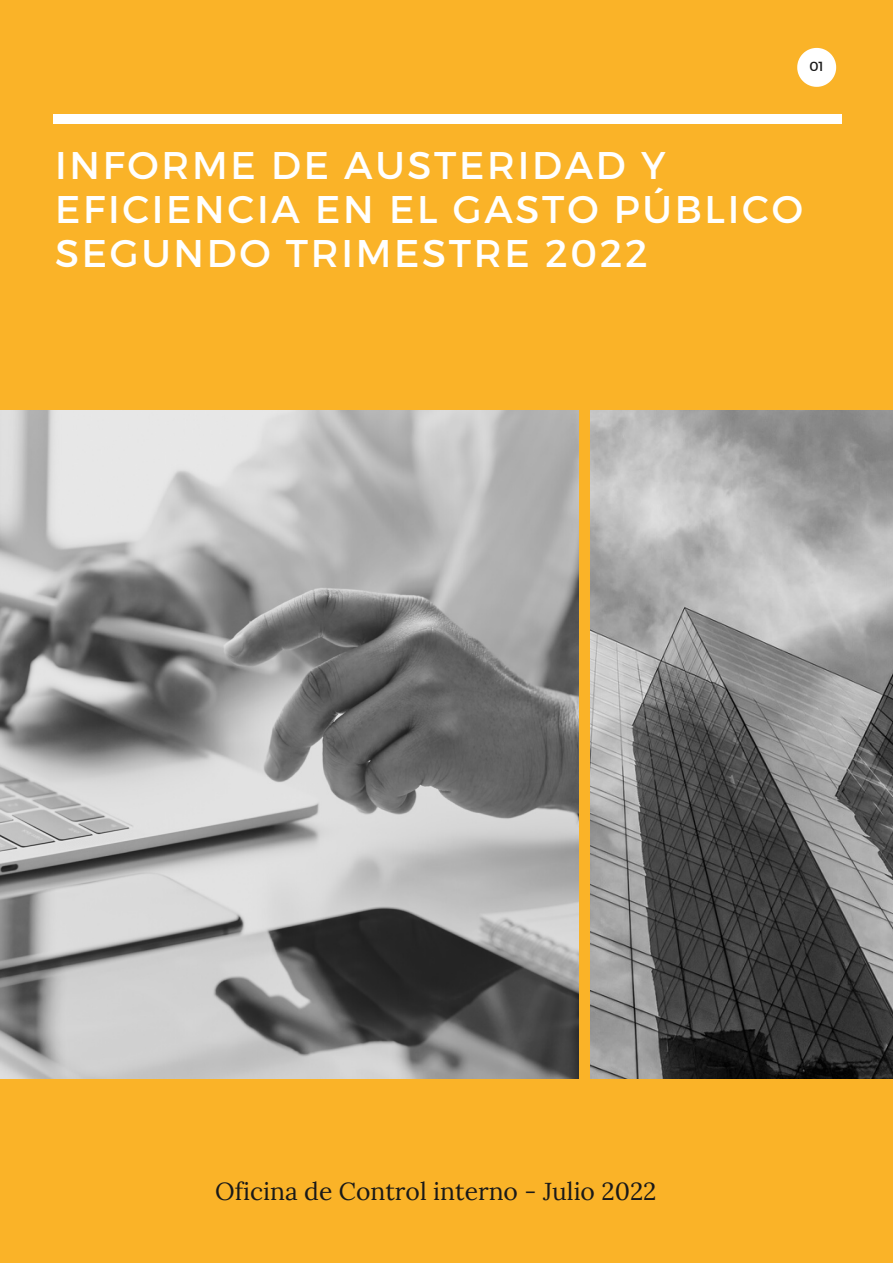
<style>
.page{position:relative;width:893px;height:1264px;background:#fff}
.page>*{position:absolute;margin:0;border:0;box-sizing:border-box;transform-origin:0 0}
.t1{font:38.55px/43.8px "Montserrat";letter-spacing:.07em;color:#fff}
.t2{font:24.6px "Lora";color:#191919}
.t3{font:13.2px "Montserrat";color:#191919}
</style>
<div class="page">
<div style="left:0;top:0;width:892px;height:1262px;background:#fab328"></div>
<div style="left:53px;top:115px;width:788px;height:9px;background:#fff"></div>
<svg style="left:797px;top:48px;width:39px;height:39px"></svg>
<img style="left:0;top:410px;width:579px;height:668px">
<img style="left:590px;top:410px;width:302px;height:668px">
<p class="t3" style="left:809px;top:58px;width:16px">01</p>
<p class="t1" style="left:55px;top:141px;width:749px">INFORME DE AUSTERIDAD Y<br>EFICIENCIA EN EL GASTO PÚBLICO<br>SEGUNDO TRIMESTRE 2022</p>
<p class="t2" style="left:215px;top:1174px;width:442px">Oficina de Control interno - Julio 2022</p>
</div>
